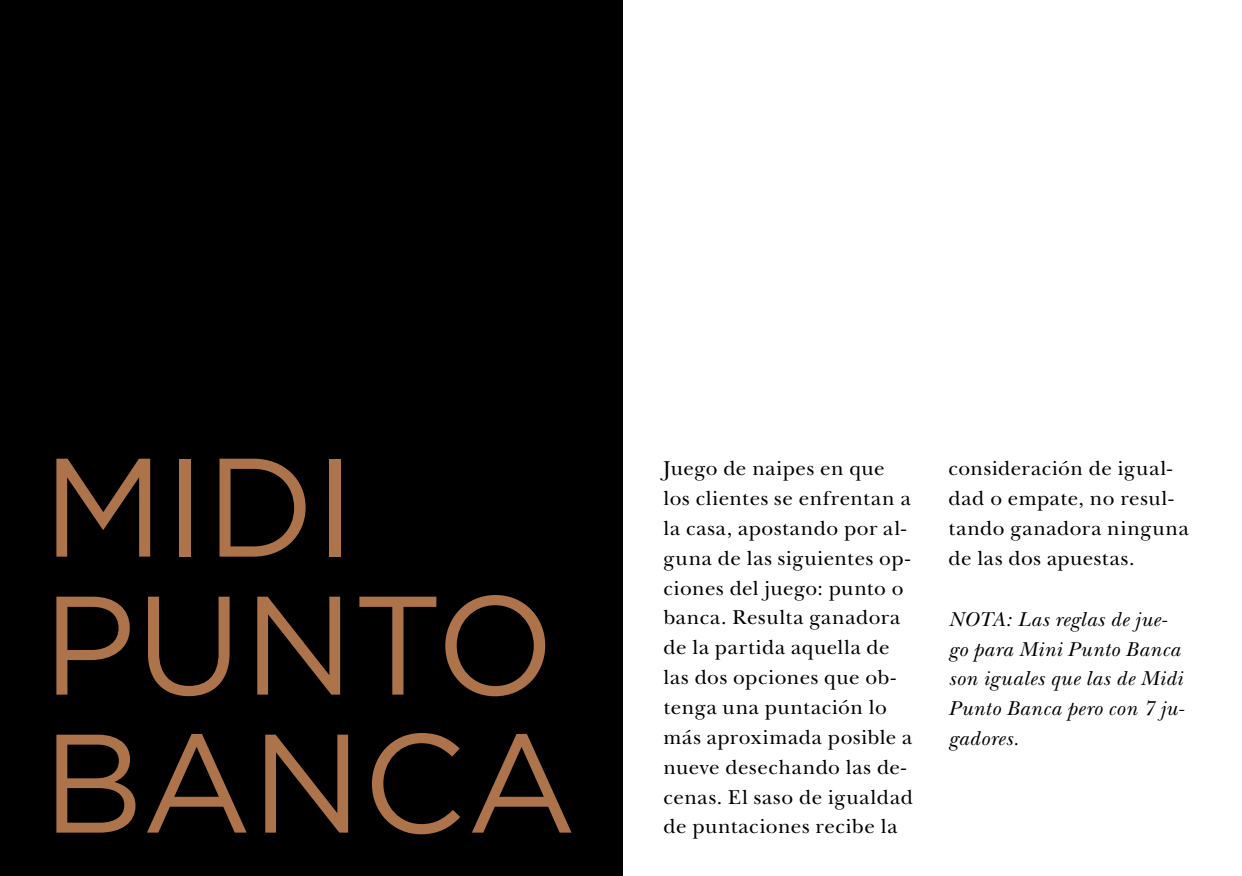
<style>
.page{position:relative;width:1242px;height:876px;background:#fff}
.page>*{position:absolute;margin:0;border:0;box-sizing:border-box;transform-origin:0 0}
.t1{font:139.8px/138px "Gotham";color:#ad734a}
.t2{font:21px/29.7px "New Baskerville Std";letter-spacing:.03em;color:#000}
.t3{font:italic 21px/29.7px "New Baskerville Std";letter-spacing:.025em;color:#000}
</style>
<div class="page">
<div style="left:0;top:0;width:622px;height:876px;background:#000"></div>
<h1 class="t1" style="left:43px;top:435px;width:536px">MIDI<br>PUNTO<br>BANCA</h1>
<p class="t2" style="left:663px;top:454px;width:251px">Juego de naipes en que los clientes se enfrentan a la casa, apostando por al&shy;guna de las siguientes op&shy;ciones del juego: punto o banca. Resulta ganadora de la partida aquella de las dos opciones que ob&shy;tenga una puntación lo más aproximada posible a nueve desechando las de&shy;cenas. El saso de igualdad de puntaciones recibe la</p>
<p class="t2" style="left:948px;top:454px;width:242px">consideración de igual&shy;dad o empate, no resul&shy;tando ganadora ninguna de las dos apuestas.</p>
<p class="t3" style="left:948px;top:604px;width:237px">NOTA: Las reglas de jue&shy;go para Mini Punto Banca son iguales que las de Midi<br>Punto Banca pero con 7 ju&shy;gadores.</p>
</div>
